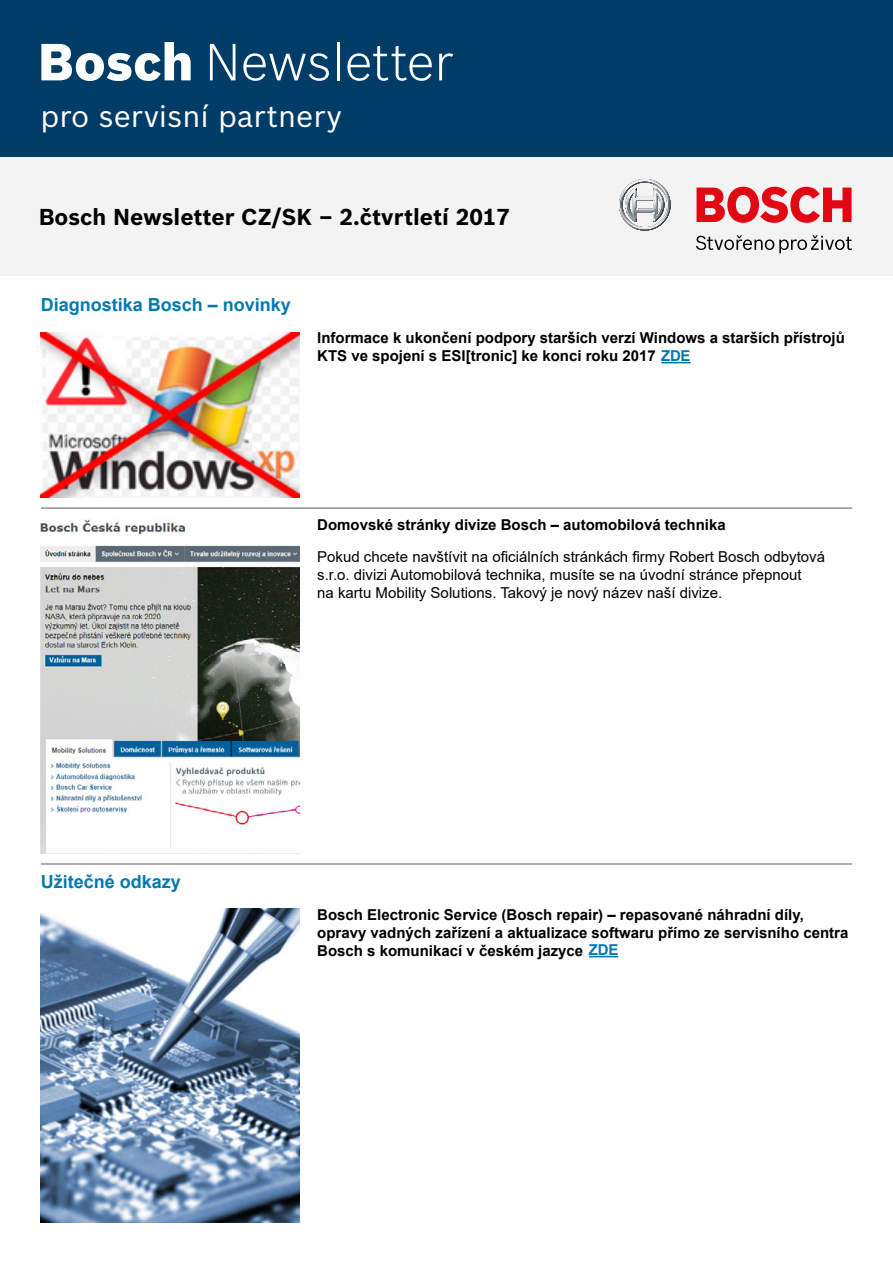
<style>
.page{position:relative;width:893px;height:1263px;background:#fff}
.page>*{position:absolute;margin:0;border:0;box-sizing:border-box;transform-origin:0 0}
.t1{font:300 51px "Bosch Sans";color:#fff}
.t2{font:30px "Bosch Sans";color:#fff}
.t3{font:700 22.5px "Bosch Sans";color:#000}
.t4{font:700 18px "Arial";color:#007aae}
.t5{font:700 15px/18px "Arial";color:#000}
.t6{font:15px/18px "Arial";color:#000}
.s1{font-weight:900}
.s2{color:#007aae}
</style>
<div class="page">
<img style="left:41px;top:332px;width:258px;height:165px">
<hr style="left:661px;top:362px;width:30px;height:1px;background:#007aae">
<img style="left:41px;top:519px;width:258px;height:334px">
<img style="left:41px;top:909px;width:258px;height:313px">
<div style="left:0;top:156px;width:893px;height:120px;background:#f0f0f0"></div>
<div style="left:0;top:0;width:893px;height:156px;background:#003c68"></div>
<svg style="left:619px;top:179px;width:52px;height:52px"></svg>
<svg style="left:696px;top:235px;width:156px;height:18px"></svg>
<svg style="left:696px;top:187px;width:155px;height:36px"></svg>
<hr style="left:41px;top:508px;width:811px;height:1px;background:#525f6b">
<hr style="left:41px;top:864px;width:811px;height:1px;background:#525f6b">
<svg style="left:589px;top:956px;width:29px;height:1px"></svg>
<h1 class="t1" style="left:38px;top:31px;width:417px"><span class="s1">Bosch</span> Newsletter</h1>
<h2 class="t2" style="left:41px;top:97px;width:303px">pro servisní partnery</h2>
<h3 class="t3" style="left:39px;top:203px;width:473px">Bosch Newsletter CZ/SK – 2.čtvrtletí 2017</h3>
<p class="t4" style="left:41px;top:292px;width:252px">Diagnostika Bosch – novinky</p>
<p class="t5" style="left:317px;top:329px;width:529px">Informace k ukončení podpory starších verzí Windows a starších přístrojů<br>KTS ve spojení s ESI[tronic] ke konci roku 2017 <span class="s2">ZDE</span></p>
<p class="t5" style="left:317px;top:515px;width:410px">Domovské stránky divize Bosch – automobilová technika</p>
<p class="t6" style="left:317px;top:547px;width:509px">Pokud chcete navštívit na oficiálních stránkách firmy Robert Bosch odbytová s.r.o. divizi Automobilová technika, musíte se na úvodní stránce přepnout<br>na kartu Mobility Solutions. Takový je nový název naší divize.</p>
<p class="t4" style="left:41px;top:869px;width:142px">Užitečné odkazy</p>
<p class="t5" style="left:317px;top:906px;width:533px">Bosch Electronic Service (Bosch repair) – repasované náhradní díly, opravy vadných zařízení a aktualizace softwaru přímo ze servisního centra<br>Bosch s komunikací v českém jazyce <span class="s2">ZDE</span></p>
</div>
